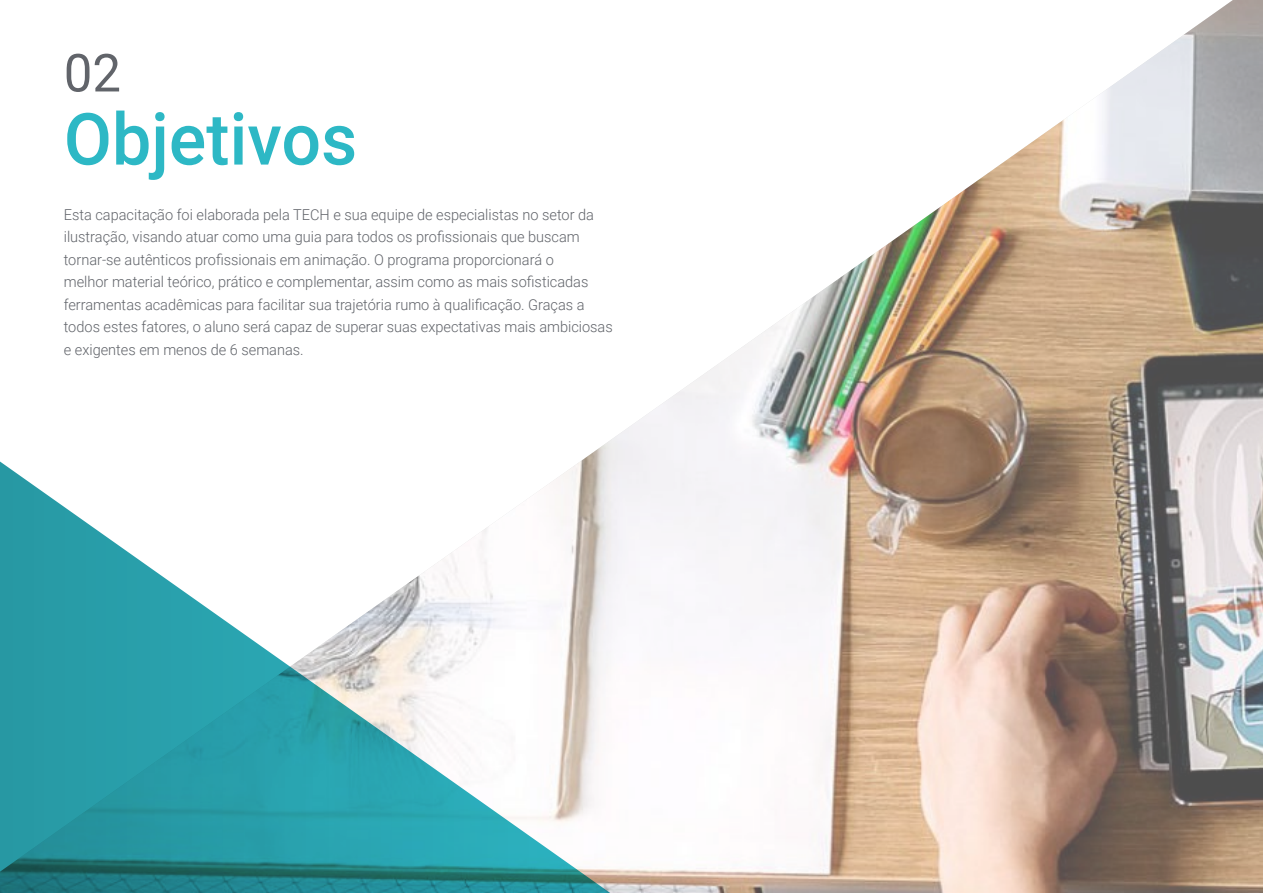
<style>
.page{position:relative;width:1263px;height:893px;background:#fff}
.page>*{position:absolute;margin:0;border:0;box-sizing:border-box;transform-origin:0 0}
.t1{font:500 72px "Roboto";color:#2db8c5}
.t2{font:52.5px "Roboto";color:#61646a}
.t3{font:300 15px/22.5px "Roboto";color:#61646a}
</style>
<div class="page">
<img style="left:602px;top:0;width:661px;height:893px">
<svg style="left:0;top:446px;width:640px;height:447px"></svg>
<h2 class="t2" style="left:64px;top:36px;width:59px">02</h2>
<h1 class="t1" style="left:64px;top:89px;width:295px">Objetivos</h1>
<p class="t3" style="left:64px;top:203px;width:550px">Esta capacitação foi elaborada pela TECH e sua equipe de especialistas no setor da ilustração, visando atuar como uma guia para todos os profissionais que buscam tornar-se autênticos profissionais em animação. O programa proporcionará o<br>melhor material teórico, prático e complementar, assim como as mais sofisticadas ferramentas acadêmicas para facilitar sua trajetória rumo à qualificação. Graças a todos estes fatores, o aluno será capaz de superar suas expectativas mais ambiciosas e exigentes em menos de 6 semanas.</p>
</div>
